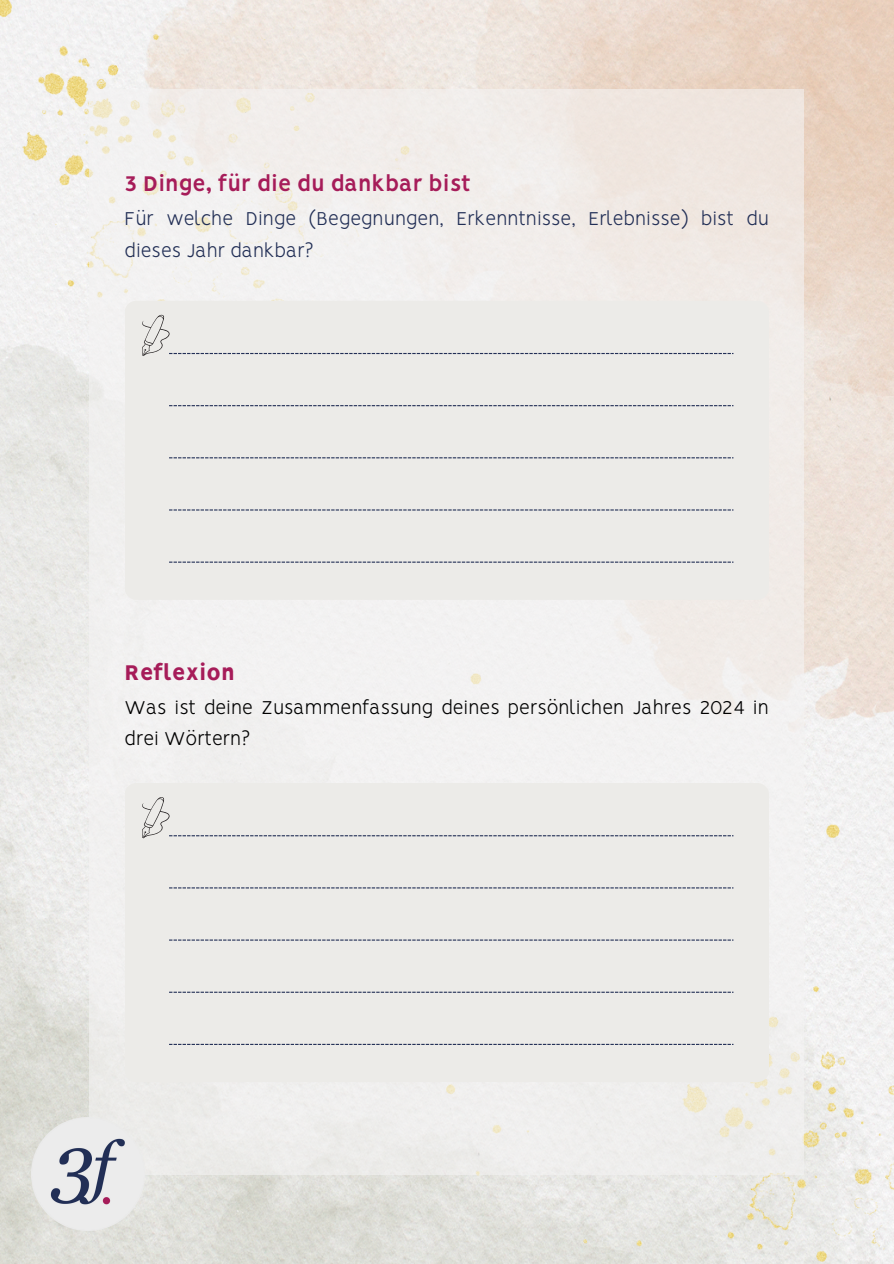
<style>
.page{position:relative;width:894px;height:1264px;background:#fff}
.page>*{position:absolute;margin:0;border:0;box-sizing:border-box;transform-origin:0 0}
.t1{font:700 24px "Vision";color:#a61c59}
.t2{font:800 24px "Vision";color:#a61c59}
.t3{font:300 21px/31.5px "Vision";color:#222f56}
.t4{font:300 21px/31.5px "Vision";color:#000}
</style>
<div class="page">
<img style="left:0;top:0;width:893px;height:1263px">
<img style="left:0;top:0;width:502px;height:516px">
<img style="left:446px;top:674px;width:447px;height:589px">
<div style="left:89px;top:89px;width:715px;height:1085px;background:#f4f3f3"></div>
<img style="left:32px;top:1117px;width:112px;height:113px">
<div style="left:125px;top:301px;width:643px;height:299px;background:#ecebe8;border-radius:12px"></div>
<svg style="left:142px;top:314px;width:591px;height:42px"></svg>
<svg style="left:169px;top:405px;width:564px;height:1px"></svg>
<svg style="left:169px;top:457px;width:564px;height:1px"></svg>
<svg style="left:169px;top:509px;width:564px;height:1px"></svg>
<svg style="left:169px;top:561px;width:564px;height:1px"></svg>
<div style="left:125px;top:783px;width:643px;height:299px;background:#ecebe8;border-radius:12px"></div>
<svg style="left:142px;top:797px;width:591px;height:41px"></svg>
<svg style="left:169px;top:887px;width:564px;height:1px"></svg>
<svg style="left:169px;top:939px;width:564px;height:1px"></svg>
<svg style="left:169px;top:991px;width:564px;height:1px"></svg>
<svg style="left:169px;top:1043px;width:564px;height:1px"></svg>
<h1 class="t1" style="left:125px;top:173px;width:347px">3 Dinge, für die du dankbar bist</h1>
<h1 class="t3" style="left:125px;top:204px;width:645px">Für welche Dinge (Begegnungen, Erkenntnisse, Erlebnisse) bist du dieses Jahr dankbar?</h1>
<p class="t2" style="left:125px;top:662px;width:112px">Reflexion</p>
<p class="t4" style="left:125px;top:692px;width:645px">Was ist deine Zusammenfassung deines persönlichen Jahres 2024 in drei Wörtern?</p>
</div>
